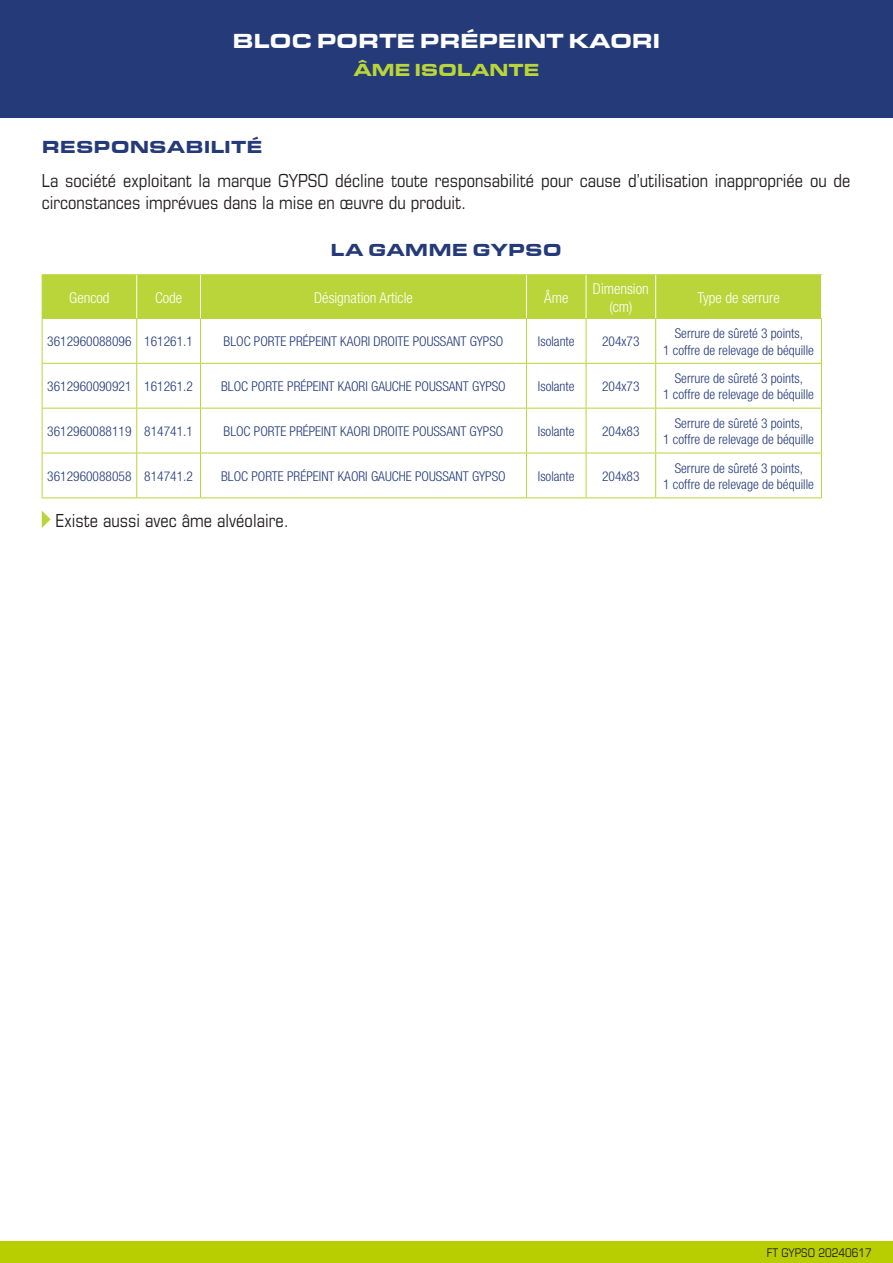
<style>
.page{position:relative;width:893px;height:1263px;background:#fff}
.page>*{position:absolute;margin:0;border:0;box-sizing:border-box;transform-origin:0 0}
.t1{font:900 21px "Eurostile Ext";letter-spacing:-.02em;color:#fff}
.t2{font:condensed 18px/21.6px "Eurostile";color:#231f20}
.t3{font:900 18px "Eurostile Ext";color:#243a79}
.t4{font:900 18px "Eurostile Ext";letter-spacing:-.02em;color:#b9d539}
.t5{font:300 condensed 15px/18px "Helvetica Neue";color:#fff;text-align:center}
.t6{font:300 condensed 13.5px/16.2px "Helvetica Neue";color:#243a79;text-align:center}
.t7{font:condensed 12px "Eurostile";color:#231f20}
</style>
<div class="page">
<div style="left:0;top:0;width:893px;height:118px;background:#243a79"></div>
<div style="left:43px;top:275px;width:778px;height:43px;background:#b9d539"></div>
<hr style="left:42px;top:274px;width:95px;height:1px;background:#b9d539">
<hr style="left:42px;top:275px;width:1px;height:43px;background:#b9d539">
<hr style="left:137px;top:274px;width:64px;height:1px;background:#b9d539">
<hr style="left:201px;top:274px;width:325px;height:1px;background:#b9d539">
<hr style="left:526px;top:274px;width:60px;height:1px;background:#b9d539">
<hr style="left:586px;top:274px;width:70px;height:1px;background:#b9d539">
<hr style="left:656px;top:274px;width:166px;height:1px;background:#b9d539">
<hr style="left:42px;top:318px;width:95px;height:1px;background:#b9d539">
<hr style="left:42px;top:319px;width:1px;height:44px;background:#b9d539">
<hr style="left:137px;top:318px;width:64px;height:1px;background:#b9d539">
<hr style="left:136px;top:319px;width:1px;height:44px;background:#b9d539">
<hr style="left:201px;top:318px;width:325px;height:1px;background:#b9d539">
<hr style="left:200px;top:319px;width:1px;height:44px;background:#b9d539">
<hr style="left:526px;top:318px;width:60px;height:1px;background:#b9d539">
<hr style="left:526px;top:319px;width:1px;height:44px;background:#b9d539">
<hr style="left:586px;top:318px;width:70px;height:1px;background:#b9d539">
<hr style="left:586px;top:319px;width:1px;height:44px;background:#b9d539">
<hr style="left:656px;top:318px;width:166px;height:1px;background:#b9d539">
<hr style="left:655px;top:319px;width:1px;height:44px;background:#b9d539">
<hr style="left:821px;top:319px;width:1px;height:44px;background:#b9d539">
<hr style="left:42px;top:363px;width:95px;height:1px;background:#b9d539">
<hr style="left:42px;top:364px;width:1px;height:44px;background:#b9d539">
<hr style="left:137px;top:363px;width:64px;height:1px;background:#b9d539">
<hr style="left:136px;top:364px;width:1px;height:44px;background:#b9d539">
<hr style="left:201px;top:363px;width:325px;height:1px;background:#b9d539">
<hr style="left:200px;top:364px;width:1px;height:44px;background:#b9d539">
<hr style="left:526px;top:363px;width:60px;height:1px;background:#b9d539">
<hr style="left:526px;top:364px;width:1px;height:44px;background:#b9d539">
<hr style="left:586px;top:363px;width:70px;height:1px;background:#b9d539">
<hr style="left:586px;top:364px;width:1px;height:44px;background:#b9d539">
<hr style="left:656px;top:363px;width:166px;height:1px;background:#b9d539">
<hr style="left:655px;top:364px;width:1px;height:44px;background:#b9d539">
<hr style="left:821px;top:364px;width:1px;height:44px;background:#b9d539">
<hr style="left:42px;top:408px;width:95px;height:1px;background:#b9d539">
<hr style="left:42px;top:408px;width:1px;height:45px;background:#b9d539">
<hr style="left:137px;top:408px;width:64px;height:1px;background:#b9d539">
<hr style="left:136px;top:408px;width:1px;height:45px;background:#b9d539">
<hr style="left:201px;top:408px;width:325px;height:1px;background:#b9d539">
<hr style="left:200px;top:408px;width:1px;height:45px;background:#b9d539">
<hr style="left:526px;top:408px;width:60px;height:1px;background:#b9d539">
<hr style="left:526px;top:408px;width:1px;height:45px;background:#b9d539">
<hr style="left:586px;top:408px;width:70px;height:1px;background:#b9d539">
<hr style="left:586px;top:408px;width:1px;height:45px;background:#b9d539">
<hr style="left:656px;top:408px;width:166px;height:1px;background:#b9d539">
<hr style="left:655px;top:408px;width:1px;height:45px;background:#b9d539">
<hr style="left:821px;top:408px;width:1px;height:45px;background:#b9d539">
<hr style="left:42px;top:453px;width:95px;height:1px;background:#b9d539">
<hr style="left:42px;top:453px;width:1px;height:44px;background:#b9d539">
<hr style="left:137px;top:453px;width:64px;height:1px;background:#b9d539">
<hr style="left:136px;top:453px;width:1px;height:44px;background:#b9d539">
<hr style="left:201px;top:453px;width:325px;height:1px;background:#b9d539">
<hr style="left:200px;top:453px;width:1px;height:44px;background:#b9d539">
<hr style="left:526px;top:453px;width:60px;height:1px;background:#b9d539">
<hr style="left:526px;top:453px;width:1px;height:44px;background:#b9d539">
<hr style="left:586px;top:453px;width:70px;height:1px;background:#b9d539">
<hr style="left:586px;top:453px;width:1px;height:44px;background:#b9d539">
<hr style="left:656px;top:453px;width:166px;height:1px;background:#b9d539">
<hr style="left:655px;top:453px;width:1px;height:44px;background:#b9d539">
<hr style="left:821px;top:453px;width:1px;height:44px;background:#b9d539">
<hr style="left:42px;top:497px;width:95px;height:1px;background:#b9d539">
<hr style="left:137px;top:497px;width:64px;height:1px;background:#b9d539">
<hr style="left:201px;top:497px;width:325px;height:1px;background:#b9d539">
<hr style="left:526px;top:497px;width:60px;height:1px;background:#b9d539">
<hr style="left:586px;top:497px;width:70px;height:1px;background:#b9d539">
<hr style="left:656px;top:497px;width:166px;height:1px;background:#b9d539">
<hr style="left:136px;top:275px;width:1px;height:43px;background:#fff">
<hr style="left:200px;top:275px;width:1px;height:43px;background:#fff">
<hr style="left:526px;top:275px;width:1px;height:43px;background:#fff">
<hr style="left:586px;top:275px;width:1px;height:43px;background:#fff">
<hr style="left:655px;top:275px;width:1px;height:43px;background:#fff">
<svg style="left:42px;top:511px;width:9px;height:17px"></svg>
<div style="left:0;top:1242px;width:893px;height:21px;background:#b9ce00"></div>
<h1 class="t1" style="left:232px;top:28px;width:429px">BLOC PORTE PRÉPEINT KAORI</h1>
<h2 class="t4" style="left:353px;top:60px;width:188px">ÂME ISOLANTE</h2>
<h2 class="t3" style="left:42px;top:136px;width:222px">RESPONSABILITÉ</h2>
<h2 class="t2" style="left:42px;top:169px;width:810px">La société exploitant la marque GYPSO décline toute responsabilité pour cause d’utilisation inappropriée ou de circonstances imprévues dans la mise en œuvre du produit.</h2>
<h2 class="t3" style="left:330px;top:239px;width:233px">LA GAMME GYPSO</h2>
<p class="t5" style="left:69px;top:288px;width:42px">Gencod</p>
<p class="t5" style="left:155px;top:288px;width:29px">Code</p>
<p class="t5" style="left:314px;top:288px;width:100px">Désignation Article</p>
<p class="t5" style="left:544px;top:288px;width:26px">Âme</p>
<p class="t5" style="left:593px;top:279px;width:57px">Dimension (cm)</p>
<p class="t5" style="left:697px;top:288px;width:84px">Type de serrure</p>
<p class="t6" style="left:47px;top:333px;width:147px">3612960088096 161261.1</p>
<p class="t6" style="left:224px;top:333px;width:281px">BLOC PORTE PRÉPEINT KAORI DROITE POUSSANT GYPSO</p>
<p class="t6" style="left:538px;top:333px;width:38px">Isolante</p>
<p class="t6" style="left:602px;top:333px;width:39px">204x73</p>
<p class="t6" style="left:663px;top:325px;width:152px">Serrure de sûreté 3 points,<br>1 coffre de relevage de béquille</p>
<p class="t6" style="left:47px;top:378px;width:147px">3612960090921 161261.2</p>
<p class="t6" style="left:221px;top:378px;width:286px">BLOC PORTE PRÉPEINT KAORI GAUCHE POUSSANT GYPSO</p>
<p class="t6" style="left:538px;top:378px;width:38px">Isolante</p>
<p class="t6" style="left:602px;top:378px;width:39px">204x73</p>
<p class="t6" style="left:663px;top:370px;width:152px">Serrure de sûreté 3 points,<br>1 coffre de relevage de béquille</p>
<p class="t6" style="left:47px;top:423px;width:147px">3612960088119 814741.1</p>
<p class="t6" style="left:224px;top:423px;width:281px">BLOC PORTE PRÉPEINT KAORI DROITE POUSSANT GYPSO</p>
<p class="t6" style="left:538px;top:423px;width:38px">Isolante</p>
<p class="t6" style="left:602px;top:423px;width:39px">204x83</p>
<p class="t6" style="left:663px;top:415px;width:152px">Serrure de sûreté 3 points,<br>1 coffre de relevage de béquille</p>
<p class="t6" style="left:47px;top:468px;width:147px">3612960088058 814741.2</p>
<p class="t6" style="left:221px;top:468px;width:286px">BLOC PORTE PRÉPEINT KAORI GAUCHE POUSSANT GYPSO</p>
<p class="t6" style="left:538px;top:468px;width:38px">Isolante</p>
<p class="t6" style="left:602px;top:468px;width:39px">204x83</p>
<p class="t6" style="left:663px;top:460px;width:152px">Serrure de sûreté 3 points,<br>1 coffre de relevage de béquille</p>
<h2 class="t2" style="left:56px;top:509px;width:235px">Existe aussi avec âme alvéolaire.</h2>
<p class="t7" style="left:767px;top:1245px;width:106px">FT GYPSO 20240617</p>
</div>
